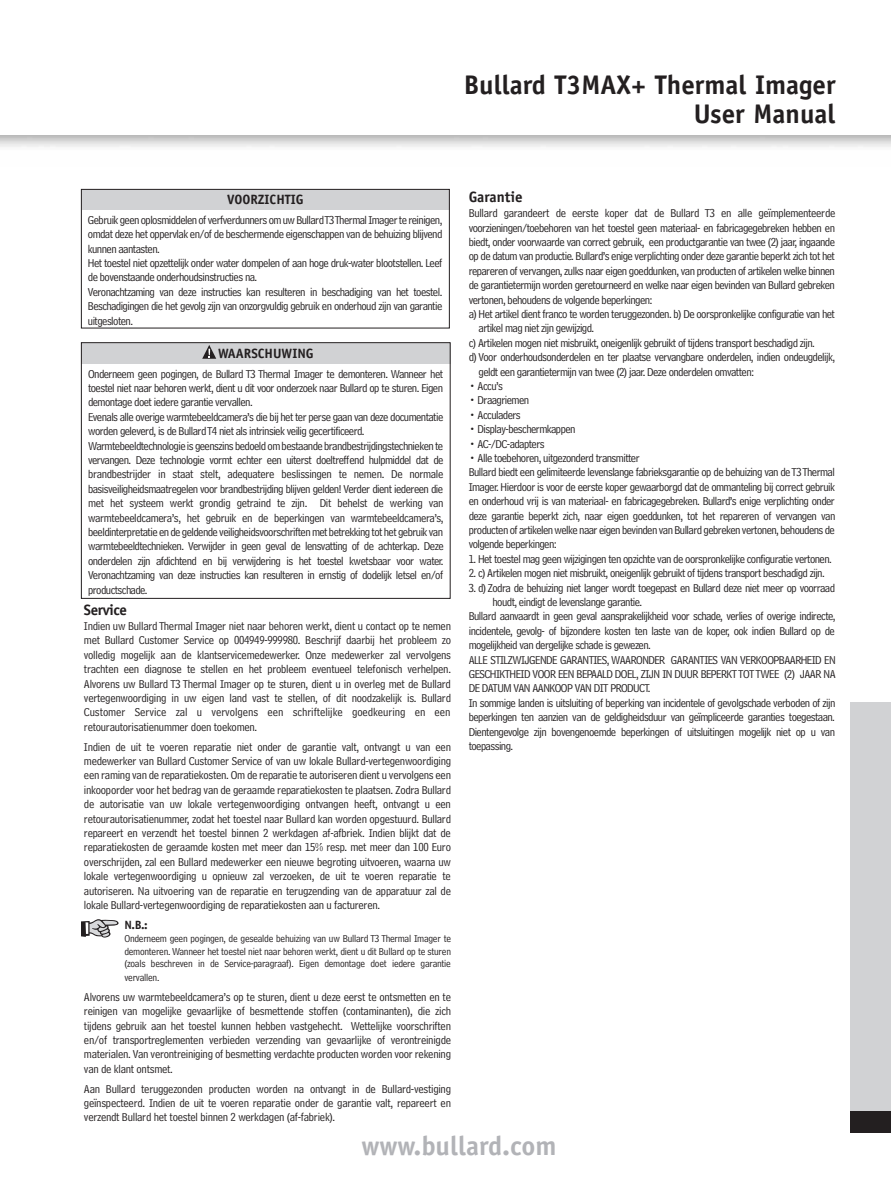
<style>
.page{position:relative;width:891px;height:1188px;background:#fff}
.page>*{position:absolute;margin:0;border:0;box-sizing:border-box;transform-origin:0 0}
.t1{font:700 27px/28.5px "Officina Sans";color:#231f20;text-align:right}
.t2{font:700 27px "Officina Sans";color:#b2b3b7}
.t3{font:700 15px "Officina Sans";color:#231f20}
.t4{font:700 15px "Officina Sans";letter-spacing:-.02em;color:#231f20}
.t5{font:700 13.5px "Officina Sans";color:#231f20}
.t6{font:12px/14.4px "Bell Centennial Address";letter-spacing:-.045em;color:#231f20;text-align:justify}
.t7{font:12px "Bell Centennial Address";letter-spacing:-.025em;color:#231f20}
.t8{font:700 12px "Officina Sans";color:#231f20}
.t9{font:10.5px/12.6px "Bell Centennial Address";letter-spacing:-.02em;color:#231f20;text-align:justify}
</style>
<div class="page">
<div style="left:850px;top:702px;width:41px;height:429px;background:#d1d2d4"></div>
<div style="left:850px;top:1112px;width:41px;height:21px;background:#231f20"></div>
<svg style="left:81px;top:919px;width:38px;height:19px"></svg>
<div style="left:81px;top:189px;width:369px;height:20px;background:#d1d2d4"></div>
<div style="left:81px;top:189px;width:369px;height:139px;border:1px solid #231f20"></div>
<div style="left:82px;top:343px;width:369px;height:21px;background:#d1d2d4"></div>
<div style="left:81px;top:342px;width:370px;height:257px;border:1px solid #231f20"></div>
<svg style="left:202px;top:345px;width:14px;height:14px"></svg>
<h1 class="t1" style="left:464px;top:73px;width:373px">Bullard T3MAX+ Thermal Imager<br>User Manual</h1>
<p class="t5" style="left:227px;top:194px;width:78px">VOORZICHTIG</p>
<p class="t6" style="left:88px;top:214px;width:356px;text-align:left">Gebruik geen oplosmiddelen of verfverdunners om uw Bullard T3 Thermal Imager te reinigen, omdat deze het oppervlak en/of de beschermende eigenschappen van de behuizing blijvend kunnen aantasten.<br>Het toestel niet opzettelijk onder water dompelen of aan hoge druk-water blootstellen. Leef de bovenstaande onderhoudsinstructies na.<br>Veronachtzaming van deze instructies kan resulteren in beschadiging van het toestel.<br>Beschadigingen die het gevolg zijn van onzorgvuldig gebruik en onderhoud zijn van garantie uitgesloten.</p>
<p class="t5" style="left:218px;top:348px;width:97px">WAARSCHUWING</p>
<p class="t6" style="left:88px;top:367px;width:357px;text-align:left">Onderneem geen pogingen, de Bullard T3 Thermal Imager te demonteren. Wanneer het toestel niet naar behoren werkt, dient u dit voor onderzoek naar Bullard op te sturen. Eigen demontage doet iedere garantie vervallen.<br>Evenals alle overige warmtebeeldcamera’s die bij het ter perse gaan van deze documentatie worden geleverd, is de Bullard T4 niet als intrinsiek veilig gecertificeerd.<br>Warmtebeeldtechnologie is geenszins bedoeld om bestaande brandbestrijdingstechnieken te vervangen. Deze technologie vormt echter een uiterst doeltreffend hulpmiddel dat de brandbestrijder in staat stelt, adequatere beslissingen te nemen. De normale basisveiligheidsmaatregelen voor brandbestrijding blijven gelden! Verder dient iedereen die met het systeem werkt grondig getraind te zijn. Dit behelst de werking van warmtebeeldcamera’s, het gebruik en de beperkingen van warmtebeeldcamera’s, beeldinterpretatie en de geldende veiligheidsvoorschriften met betrekking tot het gebruik van warmtebeeldtechnieken. Verwijder in geen geval de lensvatting of de achterkap. Deze onderdelen zijn afdichtend en bij verwijdering is het toestel kwetsbaar voor water.<br>Veronachtzaming van deze instructies kan resulteren in ernstig of dodelijk letsel en/of productschade.</p>
<p class="t4" style="left:84px;top:604px;width:45px">Service</p>
<p class="t6" style="left:84px;top:620px;width:369px">Indien uw Bullard Thermal Imager niet naar behoren werkt, dient u contact op te nemen met Bullard Customer Service op 004949-999980. Beschrijf daarbij het probleem zo volledig mogelijk aan de klantservicemedewerker. Onze medewerker zal vervolgens trachten een diagnose te stellen en het probleem eventueel telefonisch verhelpen.<br>Alvorens uw Bullard T3 Thermal Imager op te sturen, dient u in overleg met de Bullard vertegenwoordiging in uw eigen land vast te stellen, of dit noodzakelijk is. Bullard Customer Service zal u vervolgens een schriftelijke goedkeuring en een retourautorisatienummer doen toekomen.</p>
<p class="t6" style="left:84px;top:741px;width:369px">Indien de uit te voeren reparatie niet onder de garantie valt, ontvangt u van een medewerker van Bullard Customer Service of van uw lokale Bullard-vertegenwoordiging een raming van de reparatiekosten. Om de reparatie te autoriseren dient u vervolgens een inkooporder voor het bedrag van de geraamde reparatiekosten te plaatsen. Zodra Bullard de autorisatie van uw lokale vertegenwoordiging ontvangen heeft, ontvangt u een retourautorisatienummer, zodat het toestel naar Bullard kan worden opgestuurd. Bullard repareert en verzendt het toestel binnen 2 werkdagen af-afbriek. Indien blijkt dat de reparatiekosten de geraamde kosten met meer dan 15% resp. met meer dan 100 Euro overschrijden, zal een Bullard medewerker een nieuwe begroting uitvoeren, waarna uw lokale vertegenwoordiging u opnieuw zal verzoeken, de uit te voeren reparatie te autoriseren. Na uitvoering van de reparatie en terugzending van de apparatuur zal de lokale Bullard-vertegenwoordiging de reparatiekosten aan u factureren.</p>
<p class="t8" style="left:124px;top:921px;width:25px">N.B.:</p>
<p class="t9" style="left:124px;top:933px;width:328px">Onderneem geen pogingen, de gesealde behuizing van uw Bullard T3 Thermal Imager te demonteren. Wanneer het toestel niet naar behoren werkt, dient u dit Bullard op te sturen (zoals beschreven in de Service-paragraaf). Eigen demontage doet iedere garantie</p>
<p class="t9" style="left:124px;top:972px;width:36px">vervallen.</p>
<p class="t6" style="left:84px;top:991px;width:369px">Alvorens uw warmtebeeldcamera’s op te sturen, dient u deze eerst te ontsmetten en te reinigen van mogelijke gevaarlijke of besmettende stoffen (contaminanten), die zich tijdens gebruik aan het toestel kunnen hebben vastgehecht. Wettelijke voorschriften en/of transportreglementen verbieden verzending van gevaarlijke of verontreinigde materialen. Van verontreiniging of besmetting verdachte producten worden voor rekening van de klant ontsmet.</p>
<p class="t6" style="left:84px;top:1083px;width:369px">Aan Bullard teruggezonden producten worden na ontvangt in de Bullard-vestiging geïnspecteerd. Indien de uit te voeren reparatie onder de garantie valt, repareert en verzendt Bullard het toestel binnen 2 werkdagen (af-fabriek).</p>
<p class="t3" style="left:469px;top:191px;width:55px">Garantie</p>
<p class="t7" style="left:469px;top:209px;width:368px">Bullard garandeert de eerste koper dat de Bullard T3 en alle geïmplementeerde</p>
<p class="t6" style="left:469px;top:222px;width:368px">voorzieningen/toebehoren van het toestel geen materiaal- en fabricagegebreken hebben en</p>
<p class="t6" style="left:469px;top:236px;width:368px">biedt, onder voorwaarde van correct gebruik, een productgarantie van twee (2) jaar, ingaande</p>
<p class="t6" style="left:469px;top:250px;width:368px">op de datum van productie. Bullard’s enige verplichting onder deze garantie beperkt zich tot het</p>
<p class="t6" style="left:469px;top:265px;width:368px">repareren of vervangen, zulks naar eigen goeddunken, van producten of artikelen welke binnen</p>
<p class="t6" style="left:469px;top:279px;width:368px">de garantietermijn worden geretourneerd en welke naar eigen bevinden van Bullard gebreken</p>
<p class="t6" style="left:469px;top:294px;width:186px">vertonen, behoudens de volgende beperkingen:</p>
<p class="t6" style="left:469px;top:308px;width:368px">a) Het artikel dient franco te worden teruggezonden. b) De oorspronkelijke configuratie van het</p>
<p class="t6" style="left:479px;top:322px;width:117px">artikel mag niet zijn gewijzigd.</p>
<p class="t6" style="left:469px;top:337px;width:348px">c) Artikelen mogen niet misbruikt, oneigenlijk gebruikt of tijdens transport beschadigd zijn.</p>
<p class="t6" style="left:469px;top:351px;width:368px">d) Voor onderhoudsonderdelen en ter plaatse vervangbare onderdelen, indien ondeugdelijk,</p>
<p class="t6" style="left:479px;top:366px;width:277px">geldt een garantietermijn van twee (2) jaar. Deze onderdelen omvatten:</p>
<p class="t6" style="left:469px;top:380px;width:36px">• Accu’s</p>
<p class="t6" style="left:469px;top:394px;width:62px">• Draagriemen</p>
<p class="t6" style="left:469px;top:409px;width:54px">• Acculaders</p>
<p class="t6" style="left:469px;top:423px;width:108px">• Display-beschermkappen</p>
<p class="t6" style="left:469px;top:438px;width:77px">• AC-/DC-adapters</p>
<p class="t6" style="left:469px;top:452px;width:368px;text-align:left">• Alle toebehoren, uitgezonderd transmitter<br>Bullard biedt een gelimiteerde levenslange fabrieksgarantie op de behuizing van de T3 Thermal Imager. Hierdoor is voor de eerste koper gewaarborgd dat de ommanteling bij correct gebruik en onderhoud vrij is van materiaal- en fabricagegebreken. Bullard’s enige verplichting onder deze garantie beperkt zich, naar eigen goeddunken, tot het repareren of vervangen van producten of artikelen welke naar eigen bevinden van Bullard gebreken vertonen, behoudens de volgende beperkingen:</p>
<p class="t6" style="left:469px;top:553px;width:365px">1. Het toestel mag geen wijzigingen ten opzichte van de oorspronkelijke configuratie vertonen.</p>
<p class="t6" style="left:469px;top:567px;width:358px">2. c) Artikelen mogen niet misbruikt, oneigenlijk gebruikt of tijdens transport beschadigd zijn.</p>
<p class="t6" style="left:469px;top:582px;width:368px">3. d) Zodra de behuizing niet langer wordt toegepast en Bullard deze niet meer op voorraad</p>
<p class="t6" style="left:493px;top:596px;width:151px">houdt, eindigt de levenslange garantie.</p>
<p class="t6" style="left:469px;top:610px;width:368px">Bullard aanvaardt in geen geval aansprakelijkheid voor schade, verlies of overige indirecte,</p>
<p class="t6" style="left:469px;top:625px;width:368px">incidentele, gevolg- of bijzondere kosten ten laste van de koper, ook indien Bullard op de</p>
<p class="t6" style="left:469px;top:639px;width:184px">mogelijkheid van dergelijke schade is gewezen.</p>
<p class="t6" style="left:469px;top:654px;width:369px">ALLE STILZWIJGENDE GARANTIES, WAARONDER GARANTIES VAN VERKOOPBAARHEID EN</p>
<p class="t6" style="left:469px;top:668px;width:369px">GESCHIKTHEID VOOR EEN BEPAALD DOEL, ZIJN IN DUUR BEPERKT TOT TWEE (2) JAAR NA</p>
<p class="t6" style="left:469px;top:682px;width:183px">DE DATUM VAN AANKOOP VAN DIT PRODUCT.</p>
<p class="t6" style="left:469px;top:697px;width:368px">In sommige landen is uitsluiting of beperking van incidentele of gevolgschade verboden of zijn</p>
<p class="t6" style="left:469px;top:711px;width:368px">beperkingen ten aanzien van de geldigheidsduur van geïmpliceerde garanties toegestaan.</p>
<p class="t6" style="left:469px;top:726px;width:368px">Dientengevolge zijn bovengenoemde beperkingen of uitsluitingen mogelijk niet op u van</p>
<p class="t6" style="left:469px;top:740px;width:46px">toepassing.</p>
<h1 class="t2" style="left:361px;top:1136px;width:197px">www.bullard.com</h1>
</div>
